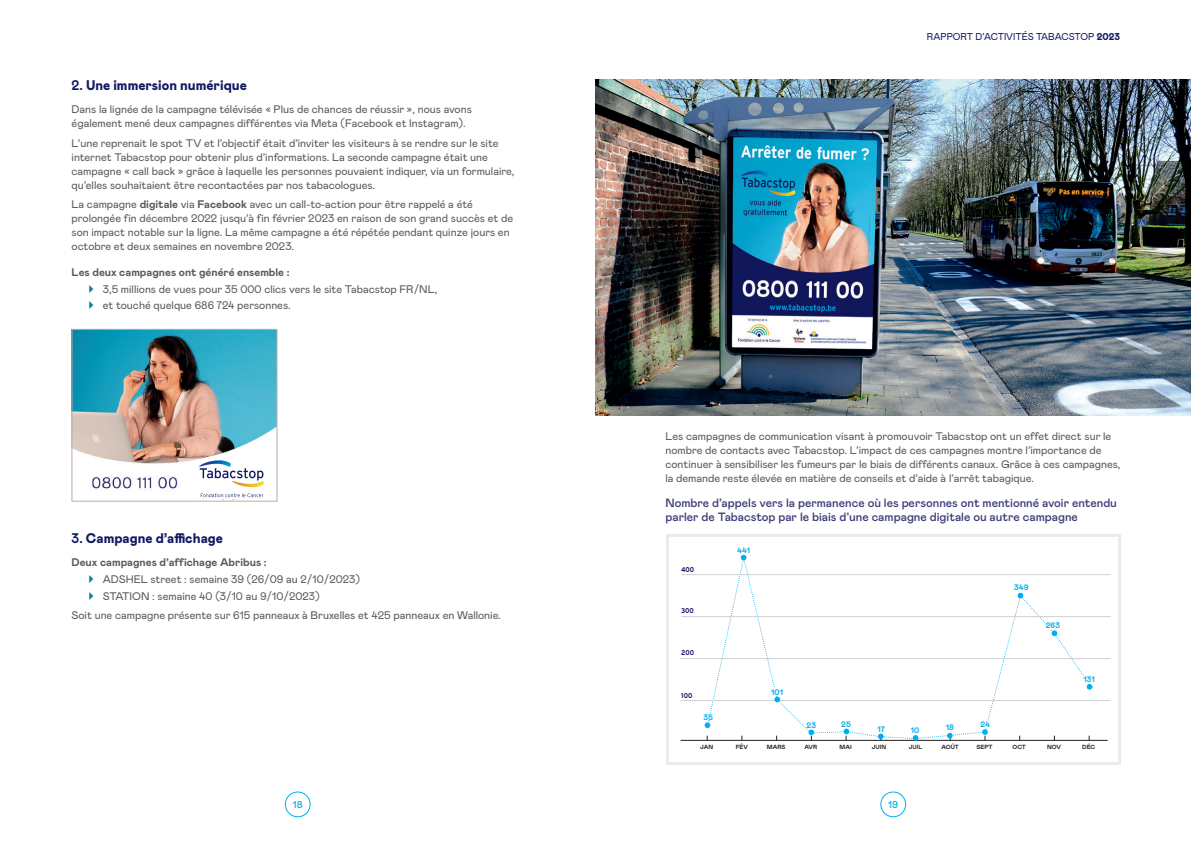
<style>
.page{position:relative;width:1191px;height:842px;background:#fff}
.page>*{position:absolute;margin:0;border:0;box-sizing:border-box;transform-origin:0 0}
.Titel_niveau_2{font:900 14px "Mabry Pro";color:#141b64;scale:.95 1}
._1_Body{font:500 12px/14px "Mabry Pro";color:#3a3b78}
._1_Body-2{font:11px/14px "Mabry Pro";color:#57585a}
._1_Body-3{font:700 11px "Mabry Pro";color:#57585a}
.t1{font:10px "Mabry Pro";letter-spacing:-.005em;color:#141b64;scale:.95 1}
.t2{font:500 10px "Mabry Pro";color:#00aeef}
.cijfers_blauw_apart{font:700 8px "Mabry Pro";color:#00aeef}
.cijfer_grafiek{font:700 7px "Interstate";color:#141b64;scale:.9 1}
.cijfers_blauw_apart-2{font:700 6px "Mabry Pro";color:#231f20}
.s1{font-weight:700}
.s2{font-weight:900}
</style>
<div class="page">
<img style="left:595px;top:79px;width:596px;height:336px">
<img style="left:74px;top:331px;width:201px;height:158px">
<div style="left:72px;top:329px;width:205px;height:172px;border:1px solid #bcaca3"></div>
<svg style="left:196px;top:452px;width:78px;height:47px"></svg>
<hr style="left:680px;top:740px;width:427px;height:1px;background:#231f20">
<div style="left:666px;top:534px;width:455px;height:231px;border:3px solid #ecebeb"></div>
<hr style="left:680px;top:700px;width:430px;height:1px;background:#cfd0d2">
<hr style="left:680px;top:658px;width:430px;height:1px;background:#cfd0d2">
<hr style="left:681px;top:616px;width:429px;height:1px;background:#cfd0d2">
<hr style="left:681px;top:574px;width:429px;height:1px;background:#cfd0d2">
<svg style="left:704px;top:555px;width:388px;height:186px"></svg>
<div style="left:285px;top:792px;width:25px;height:25px;border:1px solid #00aeef;border-radius:50%"></div>
<div style="left:880px;top:792px;width:26px;height:25px;border:1px solid #00aeef;border-radius:50%"></div>
<p class="Titel_niveau_2" style="left:72px;top:76px;width:186px"><span class="s1">2.</span> Une immersion numérique</p>
<p class="_1_Body-2" style="left:72px;top:102px;width:402px">Dans la lignée de la campagne télévisée « Plus de chances de réussir », nous avons également mené deux campagnes différentes via Meta (Facebook et Instagram).</p>
<p class="_1_Body-2" style="left:72px;top:135px;width:444px">L’une reprenait le spot TV et l’objectif était d’inviter les visiteurs à se rendre sur le site internet Tabacstop pour obtenir plus d’informations. La seconde campagne était une campagne « call back » grâce à laquelle les personnes pouvaient indiquer, via un formulaire, qu’elles souhaitaient être recontactées par nos tabacologues.</p>
<p class="_1_Body-2" style="left:72px;top:197px;width:443px">La campagne <span class="s1">digitale</span> via <span class="s1">Facebook</span> avec un call-to-action pour être rappelé a été prolongée fin décembre 2022 jusqu’à fin février 2023 en raison de son grand succès et de son impact notable sur la ligne. La même campagne a été répétée pendant quinze jours en octobre et deux semaines en novembre 2023.</p>
<p class="_1_Body-3" style="left:72px;top:264px;width:219px">Les deux campagnes ont généré ensemble :</p>
<p class="_1_Body-2" style="left:103px;top:281px;width:336px">3,5 millions de vues pour 35 000 clics vers le site Tabacstop FR/NL,</p>
<p class="_1_Body-2" style="left:103px;top:298px;width:189px">et touché quelque 686 724 personnes.</p>
<p class="Titel_niveau_2" style="left:72px;top:529px;width:161px"><span class="s1">3.</span> Campagne d’affichage</p>
<p class="_1_Body-3" style="left:72px;top:554px;width:196px">Deux campagnes d’affichage Abribus :</p>
<p class="_1_Body-2" style="left:103px;top:571px;width:259px">ADSHEL street : semaine 39 (26/09 au 2/10/2023)</p>
<p class="_1_Body-2" style="left:103px;top:588px;width:218px">STATION : semaine 40 (3/10 au 9/10/2023)</p>
<p class="_1_Body-2" style="left:72px;top:608px;width:431px">Soit une campagne présente sur 615 panneaux à Bruxelles et 425 panneaux en Wallonie.</p>
<p class="t1" style="left:927px;top:30px;width:205px">RAPPORT D’ACTIVITÉS TABACSTOP <span class="s2">2023</span></p>
<p class="_1_Body-2" style="left:665px;top:428px;width:456px">Les campagnes de communication visant à promouvoir Tabacstop ont un effet direct sur le nombre de contacts avec Tabacstop. L’impact de ces campagnes montre l’importance de continuer à sensibiliser les fumeurs par le biais de différents canaux. Grâce à ces campagnes, la demande reste élevée en matière de conseils et d’aide à l’arrêt tabagique.</p>
<p class="_1_Body" style="left:665px;top:495px;width:453px">Nombre d’appels vers la permanence où les personnes ont mentionné avoir entendu parler de Tabacstop par le biais d’une campagne digitale ou autre campagne</p>
<p class="cijfer_grafiek" style="left:681px;top:565px;width:16px">400</p>
<p class="cijfer_grafiek" style="left:681px;top:607px;width:16px">300</p>
<p class="cijfer_grafiek" style="left:681px;top:648px;width:16px">200</p>
<p class="cijfer_grafiek" style="left:681px;top:691px;width:14px">100</p>
<p class="cijfers_blauw_apart" style="left:703px;top:712px;width:11px">35</p>
<p class="cijfers_blauw_apart" style="left:737px;top:545px;width:14px">441</p>
<p class="cijfers_blauw_apart" style="left:771px;top:687px;width:13px">101</p>
<p class="cijfers_blauw_apart" style="left:806px;top:719px;width:11px">23</p>
<p class="cijfers_blauw_apart" style="left:841px;top:718px;width:11px">25</p>
<p class="cijfers_blauw_apart" style="left:877px;top:723px;width:9px">17</p>
<p class="cijfers_blauw_apart" style="left:910px;top:725px;width:10px">10</p>
<p class="cijfers_blauw_apart" style="left:945px;top:722px;width:10px">18</p>
<p class="cijfers_blauw_apart" style="left:980px;top:719px;width:11px">24</p>
<p class="cijfers_blauw_apart" style="left:1014px;top:582px;width:16px">349</p>
<p class="cijfers_blauw_apart" style="left:1045px;top:620px;width:16px">263</p>
<p class="cijfers_blauw_apart" style="left:1083px;top:674px;width:13px">131</p>
<p class="cijfers_blauw_apart-2" style="left:700px;top:743px;width:14px">JAN</p>
<p class="cijfers_blauw_apart-2" style="left:736px;top:743px;width:14px">FÉV</p>
<p class="cijfers_blauw_apart-2" style="left:767px;top:743px;width:20px">MARS</p>
<p class="cijfers_blauw_apart-2" style="left:804px;top:743px;width:14px">AVR</p>
<p class="cijfers_blauw_apart-2" style="left:839px;top:743px;width:14px">MAI</p>
<p class="cijfers_blauw_apart-2" style="left:872px;top:743px;width:16px">JUIN</p>
<p class="cijfers_blauw_apart-2" style="left:908px;top:743px;width:15px">JUIL</p>
<p class="cijfers_blauw_apart-2" style="left:941px;top:743px;width:19px">AOÛT</p>
<p class="cijfers_blauw_apart-2" style="left:976px;top:743px;width:17px">SEPT</p>
<p class="cijfers_blauw_apart-2" style="left:1012px;top:743px;width:15px">OCT</p>
<p class="cijfers_blauw_apart-2" style="left:1047px;top:743px;width:15px">NOV</p>
<p class="cijfers_blauw_apart-2" style="left:1082px;top:743px;width:14px">DÉC</p>
<p class="t2" style="left:293px;top:798px;width:11px">18</p>
<p class="t2" style="left:888px;top:798px;width:11px">19</p>
</div>
